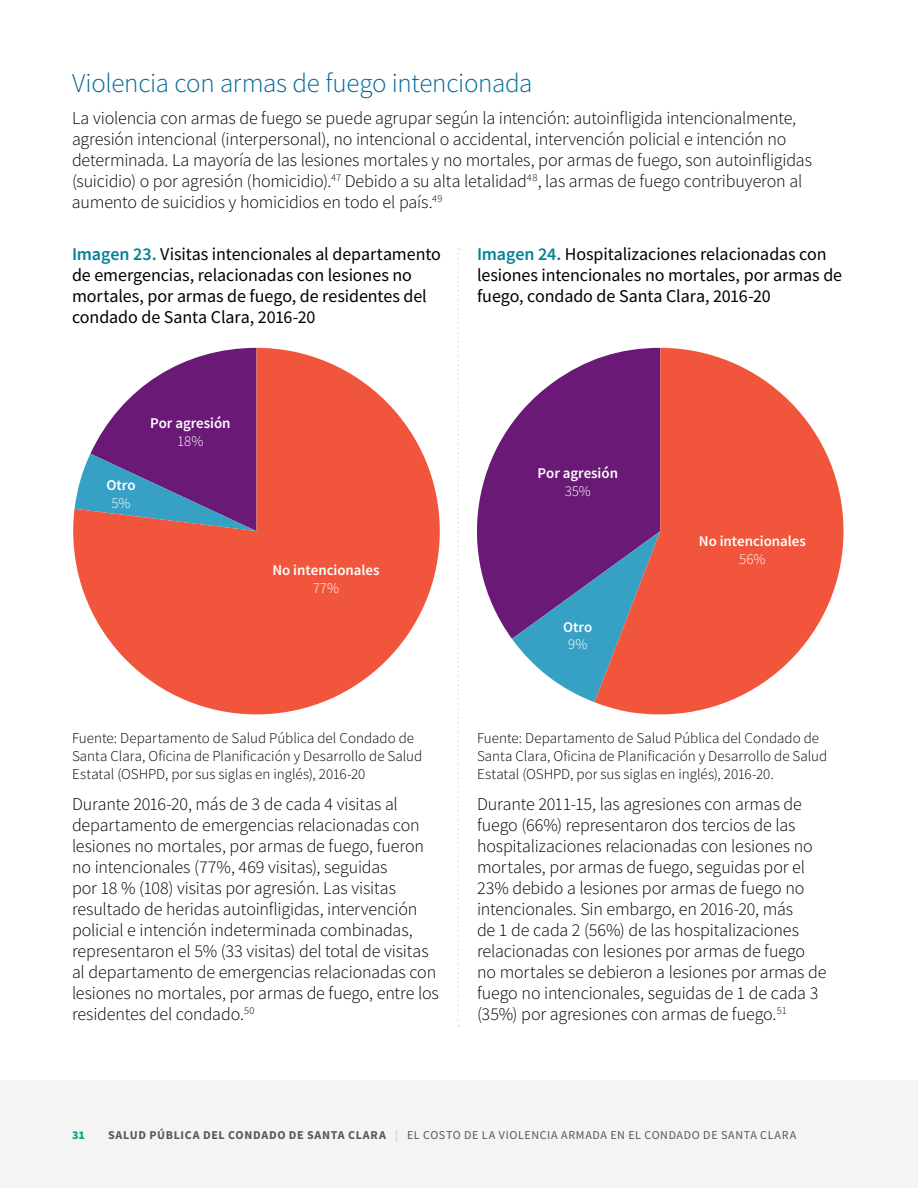
<style>
.page{position:relative;width:918px;height:1188px;background:#fff}
.page>*{position:absolute;margin:0;border:0;box-sizing:border-box;transform-origin:0 0}
.Heading_2{font:300 27px "Source Sans Pro";letter-spacing:-.01em;color:#016895}
.Body_STD{font:300 18px/21px "Source Sans Pro";letter-spacing:-.01em;color:#000}
.Figure___Table_Title{font:18px/21px "Source Sans Pro";letter-spacing:-.005em;color:#000}
.Chart_Source{font:300 15px/18px "Source Sans Pro";color:#000}
.t1{font:600 14.85px/17.9px "Source Sans Pro";letter-spacing:-.005em;color:#fff;text-align:center}
.t2{font:12px "Source Sans Pro";letter-spacing:.055em;color:#53585f}
.t3{font:900 12px "Source Sans Pro";color:#12a296}
.s1{font-weight:600;color:#008397}
.s2{font-weight:300}
.s3{font-weight:700}
.s4{color:#c4c3c6}
</style>
<div class="page">
<div style="left:0;top:1080px;width:918px;height:108px;background:#f4f4f4"></div>
<svg style="left:73px;top:348px;width:367px;height:366px;fill:#f1563c"></svg>
<svg style="left:477px;top:359px;width:118px;height:280px;fill:#6a1a76"></svg>
<svg style="left:512px;top:531px;width:83px;height:171px;background:#6b71a9"></svg>
<svg style="left:595px;top:348px;width:249px;height:366px;fill:#f1563c"></svg>
<svg style="left:458px;top:248px;width:1px;height:779px"></svg>
<h2 class="Heading_2" style="left:72px;top:67px;width:462px">Violencia con armas de fuego intencionada</h2>
<p class="Body_STD" style="left:72px;top:107px;width:742px">La violencia con armas de fuego se puede agrupar según la intención: autoinfligida intencionalmente, agresión intencional (interpersonal), no intencional o accidental, intervención policial e intención no determinada. La mayoría de las lesiones mortales y no mortales, por armas de fuego, son autoinfligidas (suicidio) o por agresión (homicidio).<sup>47</sup> Debido a su alta letalidad<sup>48</sup>, las armas de fuego contribuyeron al aumento de suicidios y homicidios en todo el país.<sup>49</sup></p>
<h3 class="Figure___Table_Title" style="left:72px;top:244px;width:371px"><span class="s1">Imagen 23.</span> Visitas intencionales al departamento de emergencias, relacionadas con lesiones no mortales, por armas de fuego, de residentes del condado de Santa Clara, 2016-20</h3>
<h3 class="Figure___Table_Title" style="left:477px;top:244px;width:367px"><span class="s1">Imagen 24.</span> Hospitalizaciones relacionadas con lesiones intencionales no mortales, por armas de fuego, condado de Santa Clara, 2016-20</h3>
<p class="t1" style="left:106px;top:476px;width:31px">Otro<br><span class="s2">5%</span></p>
<p class="t1" style="left:150px;top:414px;width:82px">Por agresión<br><span class="s2">18%</span></p>
<p class="t1" style="left:272px;top:561px;width:108px">No intencionales<br><span class="s2">77%</span></p>
<p class="Chart_Source" style="left:72px;top:729px;width:352px">Fuente: Departamento de Salud Pública del Condado de<br>Santa Clara, Oficina de Planificación y Desarrollo de Salud<br>Estatal (OSHPD, por sus siglas en inglés), 2016-20</p>
<p class="Body_STD" style="left:72px;top:794px;width:368px">Durante 2016-20, más de 3 de cada 4 visitas al departamento de emergencias relacionadas con lesiones no mortales, por armas de fuego, fueron no intencionales (77%, 469 visitas), seguidas<br>por 18 % (108) visitas por agresión. Las visitas resultado de heridas autoinfligidas, intervención policial e intención indeterminada combinadas, representaron el 5% (33 visitas) del total de visitas al departamento de emergencias relacionadas con lesiones no mortales, por armas de fuego, entre los residentes del condado.<sup>50</sup></p>
<p class="t1" style="left:538px;top:464px;width:82px">Por agresión<br><span class="s2">35%</span></p>
<p class="t1" style="left:563px;top:618px;width:31px">Otro<br><span class="s2">9%</span></p>
<p class="t1" style="left:699px;top:532px;width:108px">No intencionales<br><span class="s2">56%</span></p>
<p class="Chart_Source" style="left:477px;top:729px;width:352px">Fuente: Departamento de Salud Pública del Condado de<br>Santa Clara, Oficina de Planificación y Desarrollo de Salud<br>Estatal (OSHPD, por sus siglas en inglés), 2016-20.</p>
<p class="Body_STD" style="left:477px;top:794px;width:351px">Durante 2011-15, las agresiones con armas de fuego (66%) representaron dos tercios de las hospitalizaciones relacionadas con lesiones no mortales, por armas de fuego, seguidas por el 23% debido a lesiones por armas de fuego no intencionales. Sin embargo, en 2016-20, más<br>de 1 de cada 2 (56%) de las hospitalizaciones relacionadas con lesiones por armas de fuego no mortales se debieron a lesiones por armas de fuego no intencionales, seguidas de 1 de cada 3 (35%) por agresiones con armas de fuego.<sup>51</sup></p>
<p class="t3" style="left:72px;top:1126px;width:15px">31</p>
<p class="t2" style="left:108px;top:1127px;width:690px"><span class="s3">SALUD PÚBLICA DEL CONDADO DE SANTA CLARA</span> <span class="s4">|</span> EL COSTO DE LA VIOLENCIA ARMADA EN EL CONDADO DE SANTA CLARA</p>
</div>
